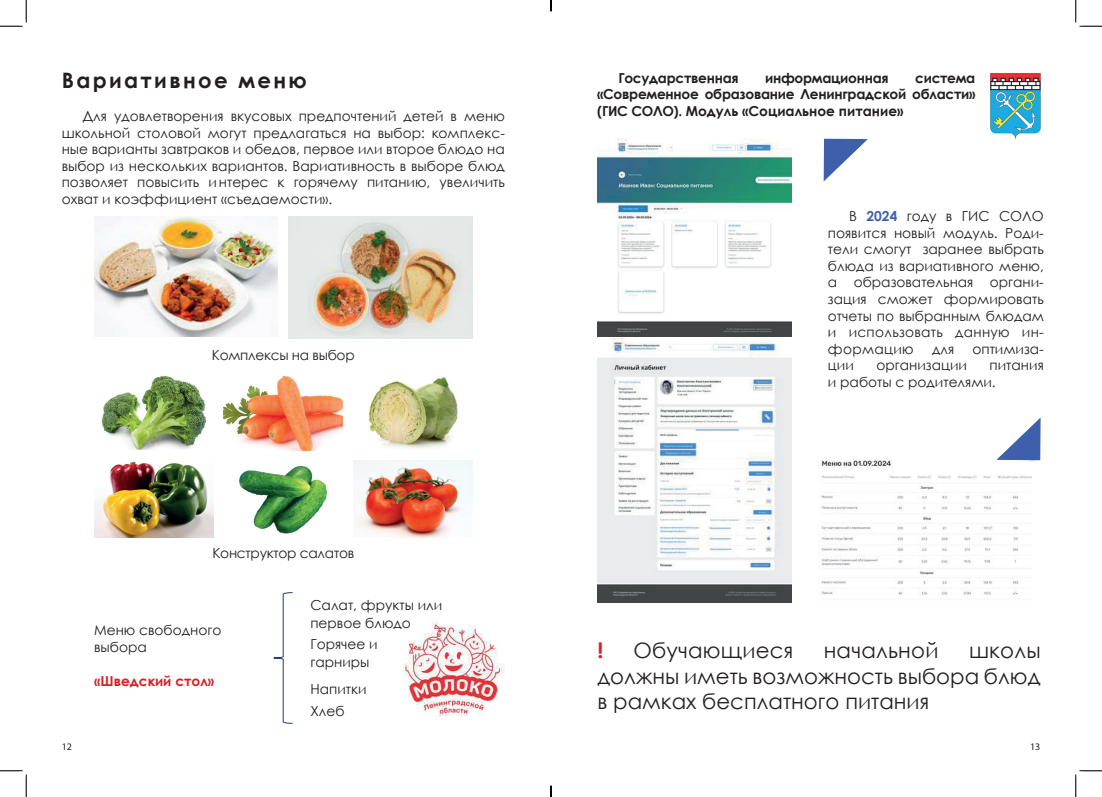
<style>
.page{position:relative;width:1102px;height:797px;background:#fff}
.page>*{position:absolute;margin:0;border:0;box-sizing:border-box;transform-origin:0 0}
.t1{font:21.25px/25.5px "Century Gothic";color:#231f20;text-align:justify}
.t2{font:700 21.25px "Century Gothic";letter-spacing:.11em;color:#231f20}
.t3{font:700 21.25px "Century Gothic";color:#db1f25}
.t4{font:13.75px/16.5px "Century Gothic";color:#231f20}
.t5{font:700 13.75px/16.5px "Century Gothic";letter-spacing:-.02em;color:#231f20;text-align:justify}
.t6{font:13.75px "Century Gothic";letter-spacing:-.02em;color:#231f20}
.t7{font:700 13.75px "Century Gothic";color:#db1f25}
.t8{font:10px "Myriad Pro";color:#231f20}
.s1{font-weight:700;color:#3e60ac}
</style>
<div class="page">
<img style="left:990px;top:73px;width:50px;height:66px">
<img style="left:353px;top:460px;width:119px;height:77px">
<img style="left:94px;top:461px;width:119px;height:76px">
<img style="left:239px;top:465px;width:89px;height:69px">
<img style="left:224px;top:375px;width:119px;height:75px">
<img style="left:401px;top:618px;width:104px;height:99px">
<img style="left:101px;top:375px;width:106px;height:74px">
<img style="left:368px;top:377px;width:90px;height:72px">
<img style="left:288px;top:216px;width:184px;height:122px">
<img style="left:94px;top:216px;width:184px;height:121px">
<svg style="left:273px;top:592px;width:20px;height:132px"></svg>
<img style="left:597px;top:139px;width:194px;height:463px">
<img style="left:821px;top:460px;width:219px;height:135px">
<svg style="left:823px;top:139px;width:44px;height:42px"></svg>
<svg style="left:996px;top:418px;width:44px;height:42px"></svg>
<svg style="left:0;top:0;width:27px;height:27px"></svg>
<svg style="left:0;top:770px;width:27px;height:27px"></svg>
<svg style="left:1075px;top:0;width:26px;height:27px"></svg>
<svg style="left:1075px;top:770px;width:26px;height:27px"></svg>
<svg style="left:550px;top:785px;width:1px;height:12px"></svg>
<h1 class="t2" style="left:62px;top:64px;width:246px">Вариативное меню</h1>
<p class="t4" style="left:62px;top:108px;width:444px;text-align:justify;text-indent:21px">Для удовлетворения вкусовых предпочтений детей в меню школьной столовой могут предлагаться на выбор: комплекс&shy;ные варианты завтраков и обедов, первое или второе блюдо на выбор из нескольких вариантов. Вариативность в выборе блюд позволяет повысить и нтерес к горячему питанию, увеличить охват и коэффициент «съедаемости».</p>
<p class="t6" style="left:212px;top:345px;width:144px">Комплексы на выбор</p>
<p class="t8" style="left:62px;top:740px;width:12px">12</p>
<p class="t6" style="left:212px;top:543px;width:143px">Конструктор салатов</p>
<p class="t4" style="left:310px;top:595px;width:133px;line-height:18px">Салат, фрукты или первое блюдо</p>
<p class="t4" style="left:310px;top:635px;width:69px;line-height:18px">Горячее и гарниры</p>
<p class="t4" style="left:310px;top:677px;width:58px;line-height:22.5px">Напитки<br>Хлеб</p>
<p class="t4" style="left:94px;top:622px;width:129px">Меню свободного выбора</p>
<p class="t7" style="left:94px;top:671px;width:122px">«Шведский стол»</p>
<p class="t5" style="left:618px;top:69px;width:122px">Государственная</p>
<p class="t5" style="left:765px;top:69px;width:125px">информационная</p>
<p class="t5" style="left:597px;top:69px;width:380px;text-indent:318px">система «Современное образование Ленинградской области» (ГИС СОЛО). Модуль «Социальное питание»</p>
<p class="t4" style="left:827px;top:208px;width:217px;text-align:justify;text-indent:21px">В <span class="s1">2024</span> году в ГИС СОЛО появится новый модуль. Роди&shy;тели смогут заранее выбрать блюда из вариативного меню, а образовательная органи&shy;зация сможет формировать отчеты по выбранным блюдам и использовать данную ин&shy;формацию</p>
<p class="t4" style="left:932px;top:340px;width:24px">для</p>
<p class="t4" style="left:972px;top:340px;width:73px">оптимиза-</p>
<p class="t4" style="left:827px;top:356px;width:27px">ции</p>
<p class="t4" style="left:876px;top:356px;width:92px">организации</p>
<p class="t4" style="left:827px;top:356px;width:217px;text-indent:162px">питания и работы с родителями.</p>
<h1 class="t3" style="left:597px;top:634px;width:7px">!</h1>
<h1 class="t1" style="left:633px;top:637px;width:161px">Обучающиеся</h1>
<h1 class="t1" style="left:823px;top:637px;width:116px">начальной</h1>
<h1 class="t1" style="left:597px;top:637px;width:444px;text-indent:371px">школы должны иметь возможность выбора блюд в рамках бесплатного питания</h1>
<p class="t8" style="left:1029px;top:740px;width:12px">13</p>
</div>
